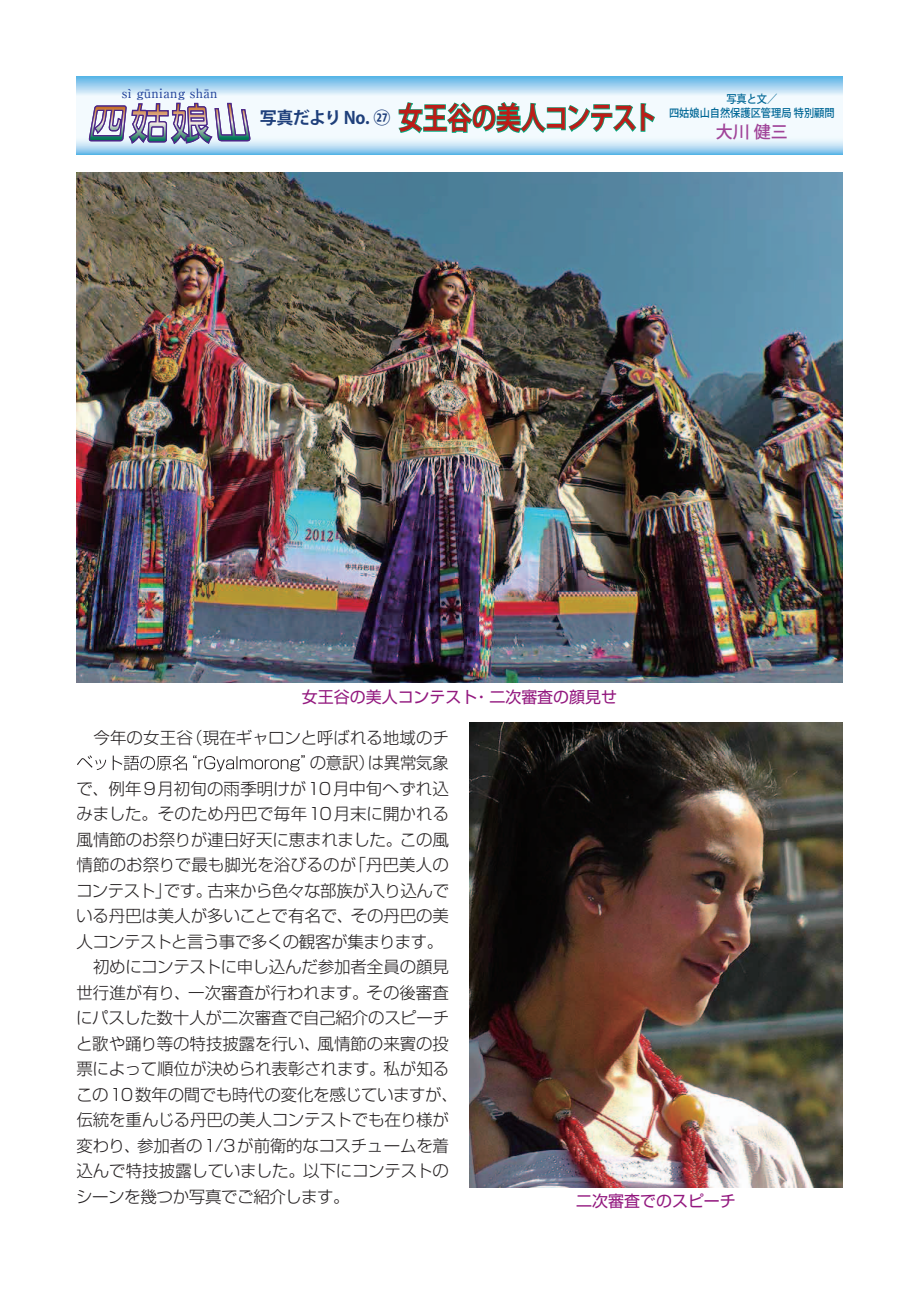
<style>
.page{position:relative;width:919px;height:1289px;background:#fff}
.page>*{position:absolute;margin:0;border:0;box-sizing:border-box;transform-origin:0 0}
.t1{font:700 30.9px "Koz Go Pro";letter-spacing:-.03em;color:#bb1c18;scale:.8 1}
.t2{font:700 16.95px "Koz Go Pro";letter-spacing:-.035em;color:#1e3f7b}
.t3{font:500 16.95px "Koz Go Std";color:#a04499}
.t4{font:300 16.5px/25.5px "Shin Go Pro";letter-spacing:-.01em;color:#231f20}
.t5{font:300 16.5px "Shin Go Pro";letter-spacing:-.03em;color:#231f20}
.t6{font:15.9px "Shin Go Pro";color:#93197f}
.t7{font:500 12.75px "Ryumin Pro";letter-spacing:.025em;color:#20419a}
.t8{font:500 11.1px/14.4px "Koz Go Std";color:#006796;text-align:center;scale:.91 1}
</style>
<div class="page">
<svg style="left:77px;top:77px;width:765px;height:77px"></svg>
<svg style="left:397px;top:101px;width:259px;height:34px"></svg>
<svg style="left:88px;top:76px;width:163px;height:79px"></svg>
<img style="left:77px;top:172px;width:765px;height:510px">
<svg style="left:77px;top:755px;width:228px;height:16px"></svg>
<img style="left:470px;top:722px;width:372px;height:465px">
<p class="t7" style="left:122px;top:83px;width:97px">sì gūniang shān</p>
<p class="t2" style="left:260px;top:107px;width:132px">写真だより No ㉗.</p>
<h1 class="t1" style="left:398px;top:98px;width:326px">女王谷の美人コンテスト</h1>
<p class="t8" style="left:669px;top:92px;width:183px">写真と文／<br>四姑娘山自然保護区管理局特別顧問</p>
<p class="t3" style="left:715px;top:121px;width:73px">大川健三</p>
<p class="t6" style="left:302px;top:684px;width:177px">女王谷の美人コンテスト</p>
<p class="t4" style="left:186px;top:722px;width:264px">（現在ギャロンと呼ばれる地域のチ</p>
<p class="t6" style="left:473px;top:684px;width:145px">・二次審査の顔見せ</p>
<p class="t4" style="left:93px;top:722px;width:101px">今年の女王谷</p>
<p class="t4" style="left:310px;top:748px;width:67px">の意訳）</p>
<p class="t4" style="left:76px;top:773px;width:374px">で、例年9月初旬の雨季明けが10月中旬へずれ込</p>
<p class="t4" style="left:76px;top:799px;width:374px">みました。そのため丹巴で毎年10月末に開かれる</p>
<p class="t4" style="left:76px;top:824px;width:374px">風情節のお祭りが連日好天に恵まれました。この風</p>
<p class="t4" style="left:349px;top:850px;width:101px">「丹巴美人の</p>
<p class="t4" style="left:368px;top:748px;width:83px">は異常気象</p>
<p class="t4" style="left:207px;top:850px;width:243px;text-indent:-131px">情節のお祭りで最も脚光を浴びるのが<br>古来から色々な部族が入り込んで</p>
<p class="t4" style="left:76px;top:875px;width:97px">コンテスト」</p>
<p class="t4" style="left:164px;top:875px;width:50px">です。</p>
<p class="t4" style="left:76px;top:901px;width:278px">いる丹巴は美人が多いことで有名で、</p>
<p class="t5" style="left:76px;top:928px;width:368px">人コンテストと言う事で多くの観客が集まります。</p>
<p class="t4" style="left:93px;top:952px;width:357px">初めにコンテストに申し込んだ参加者全員の顔見</p>
<p class="t4" style="left:76px;top:977px;width:374px">世行進が有り、一次審査が行われます。その後審査</p>
<p class="t4" style="left:76px;top:1003px;width:374px">にパスした数十人が二次審査で自己紹介のスピーチ</p>
<p class="t4" style="left:317px;top:1028px;width:133px">風情節の来賓の投</p>
<p class="t4" style="left:351px;top:901px;width:100px">その丹巴の美</p>
<p class="t4" style="left:76px;top:1028px;width:246px">と歌や踊り等の特技披露を行い、</p>
<p class="t4" style="left:76px;top:1054px;width:374px">票によって順位が決められ表彰されます。私が知る</p>
<p class="t4" style="left:76px;top:1079px;width:383px">この10数年の間でも時代の変化を感じていますが、</p>
<p class="t4" style="left:76px;top:1105px;width:374px">伝統を重んじる丹巴の美人コンテストでも在り様が</p>
<p class="t4" style="left:137px;top:1130px;width:313px">参加者の1/3が前衛的なコスチュームを着</p>
<p class="t4" style="left:76px;top:1130px;width:374px">変わり、<br>込んで特技披露していました。以下にコンテストの</p>
<p class="t4" style="left:76px;top:1181px;width:275px">シーンを幾つか写真でご紹介します。</p>
<p class="t6" style="left:576px;top:1187px;width:161px">二次審査でのスピーチ</p>
</div>
